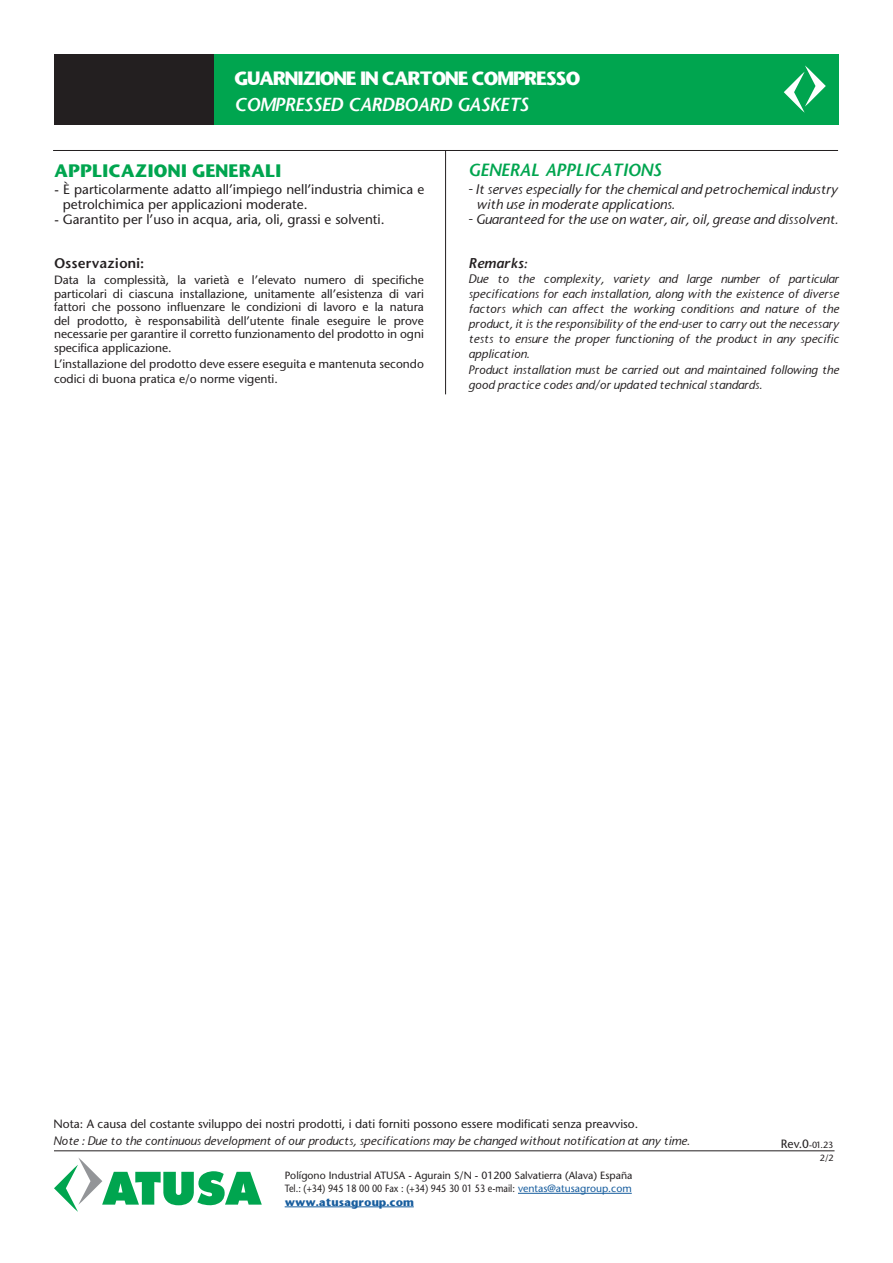
<style>
.page{position:relative;width:893px;height:1263px;background:#fff}
.page>*{position:absolute;margin:0;border:0;box-sizing:border-box;transform-origin:0 0}
.t1{font:700 18px "Stone Sans";letter-spacing:-.075em;color:#fff}
.t2{font:italic 18px "Stone Sans Semi Boold";letter-spacing:-.03em;color:#fff}
.FT-ATUSA-Subtitulos{font:700 16.8px "Stone Sans";color:#00a54f}
.FT-ATUSA-Subtitulos-2{font:italic 16.8px "Stone Sans Semi Boold";color:#00a54f}
.t3{font:500 13.5px/15px "Stone Sans Std";color:#231f20}
.t4{font:italic 500 13.5px/15px "Stone Sans";color:#231f20}
.t5{font:13.5px "Stone Sans Semi Boold";color:#231f20}
.FT-ATUSA-Nota-Superi{font:italic 13.5px "Stone Sans Semi Boold";color:#231f20}
.t6{font:500 12px/13.5px "Stone Sans Std";color:#231f20;text-align:justify}
.FT-ATUSA-Nota-Superi-2{font:italic 500 12px/15px "Stone Sans";color:#231f20;text-align:justify}
.FT-ATUSA-Nota-Inferi{font:italic 500 12px "Stone Sans";color:#231f20}
.t7{font:500 10.5px "Stone Sans Std";color:#231f20;scale:.86 1}
.t8{font:500 10.5px "Stone Sans Std";color:#231f20}
.t9{font:700 10.5px "Stone Sans";color:#175d9e}
.t10{font:500 9px "Stone Sans Std";color:#231f20}
.s1{font-size:12px}
.s2{color:#175d9e}
</style>
<div class="page">
<hr style="left:54px;top:1150px;width:780px;height:1px;background:#231f20">
<svg style="left:54px;top:1158px;width:208px;height:54px"></svg>
<hr style="left:518px;top:1193px;width:114px;height:1px;background:#175d9e">
<hr style="left:285px;top:1206px;width:129px;height:1px;background:#175d9e">
<div style="left:54px;top:54px;width:227px;height:70px;background:#231f20"></div>
<div style="left:214px;top:54px;width:625px;height:70px;background:#00a54f"></div>
<svg style="left:784px;top:65px;width:42px;height:48px"></svg>
<hr style="left:445px;top:150px;width:1px;height:244px;background:#231f20">
<hr style="left:53px;top:150px;width:785px;height:1px;background:#231f20">
<p class="t1" style="left:234px;top:66px;width:348px">GUARNIZIONE IN CARTONE COMPRESSO</p>
<p class="t2" style="left:234px;top:93px;width:296px">COMPRESSED CARDBOARD GASKETS</p>
<p class="FT-ATUSA-Subtitulos" style="left:54px;top:159px;width:229px">APPLICAZIONI GENERALI</p>
<p class="FT-ATUSA-Subtitulos-2" style="left:468px;top:159px;width:195px">GENERAL APPLICATIONS</p>
<p class="t3" style="left:63px;top:182px;width:363px;text-indent:-9px">- È particolarmente adatto all’impiego nell’industria chimica e petrolchimica per applicazioni moderate.</p>
<p class="t3" style="left:54px;top:212px;width:332px">- Garantito per l’uso in acqua, aria, oli, grassi e solventi.</p>
<p class="t5" style="left:54px;top:254px;width:91px">Osservazioni:</p>
<p class="t6" style="left:54px;top:273px;width:371px">Data la complessità, la varietà e l’elevato numero di specifiche particolari di ciascuna installazione, unitamente all’esistenza di vari fattori che possono influenzare le condizioni di lavoro e la natura del prodotto, è responsabilità dell’utente finale eseguire le prove necessarie per garantire il corretto funzionamento del prodotto in ogni specifica applicazione.</p>
<p class="t6" style="left:54px;top:356px;width:371px;line-height:15px">L’installazione del prodotto deve essere eseguita e mantenuta secondo codici di buona pratica e/o norme vigenti.</p>
<p class="t4" style="left:476px;top:182px;width:363px;text-indent:-9px">- It serves especially for the chemical and petrochemical industry with use in moderate applications.</p>
<p class="t4" style="left:468px;top:212px;width:371px">- Guaranteed for the use on water, air, oil, grease and dissolvent.</p>
<p class="FT-ATUSA-Nota-Superi" style="left:468px;top:254px;width:60px">Remarks:</p>
<p class="FT-ATUSA-Nota-Superi-2" style="left:468px;top:271px;width:372px">Due to the complexity, variety and large number of particular specifications for each installation, along with the existence of diverse factors which can affect the working conditions and nature of the product, it is the responsibility of the end-user to carry out the necessary tests to ensure the proper functioning of the product in any specific application.</p>
<p class="FT-ATUSA-Nota-Superi-2" style="left:468px;top:362px;width:372px">Product installation must be carried out and maintained following the good practice codes and/or updated technical standards.</p>
<p class="t6" style="left:54px;top:1117px;width:586px">Nota: A causa del costante sviluppo dei nostri prodotti, i dati forniti possono essere modificati senza preavviso.</p>
<p class="FT-ATUSA-Nota-Inferi" style="left:54px;top:1133px;width:637px">Note : Due to the continuous development of our products, specifications may be changed without notification at any time.</p>
<p class="t10" style="left:781px;top:1140px;width:54px"><span class="s1">Rev.0</span>-01.23</p>
<p class="t10" style="left:820px;top:1152px;width:15px">2/2</p>
<p class="t8" style="left:285px;top:1169px;width:349px">Polígono Industrial ATUSA - Agurain S/N - 01200 Salvatierra (Alava) España</p>
<p class="t7" style="left:285px;top:1182px;width:405px">Tel.: (+34) 945 18 00 00 Fax : (+34) 945 30 01 53 e-mail: <span class="s2">ventas@atusagroup.com</span></p>
<p class="t9" style="left:285px;top:1195px;width:131px">www.atusagroup.com</p>
</div>
